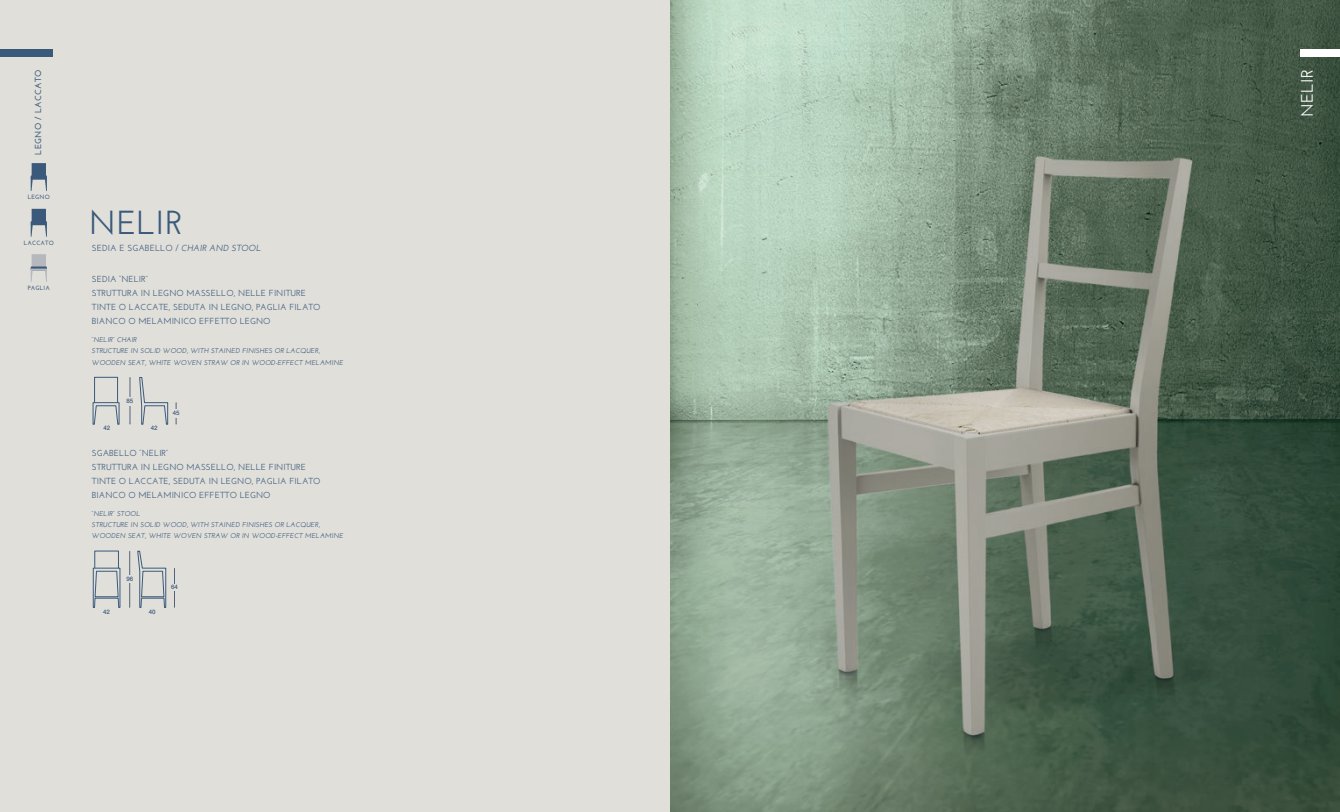
<style>
.page{position:relative;width:1340px;height:812px;background:#fff}
.page>*{position:absolute;margin:0;border:0;box-sizing:border-box;transform-origin:0 0}
.t1{font:600 33.25px "Josefin Sans";letter-spacing:.01em;color:#3b5a7b}
.t2{font:600 16.62px "Josefin Sans";letter-spacing:.015em;color:#fff}
.t3{font:600 8.84px "Josefin Sans";color:#3b5a7b}
.t4{font:600 8.75px/14px "Josefin Sans";color:#3b5a7b}
.t5{font:700 8.75px "Josefin Sans";letter-spacing:.025em;color:#3b5a7b}
.t6{font:italic 600 7px/11.4px "Josefin Sans";color:#3b5a7b}
.t7{font:700 6.12px "Josefin Sans";letter-spacing:.02em;color:#3b5a7b}
.t8{font:500 6.12px "Helvetica Neue";letter-spacing:-.01em;color:#3b5a7b}
.s1{font-style:italic}
</style>
<div class="page">
<div style="left:0;top:0;width:670px;height:811px;background:#e0dfda"></div>
<hr style="left:174px;top:568px;width:1px;height:39px;background:#5e6f8d">
<hr style="left:130px;top:551px;width:1px;height:56px;background:#5e6f8d">
<div style="left:122px;top:575px;width:15px;height:8px;background:#e0dfda"></div>
<div style="left:164px;top:583px;width:21px;height:7px;background:#e0dfda"></div>
<svg style="left:93px;top:550px;width:27px;height:57px"></svg>
<svg style="left:137px;top:550px;width:29px;height:57px"></svg>
<hr style="left:130px;top:377px;width:1px;height:47px;background:#5e6f8d">
<svg style="left:176px;top:402px;width:1px;height:22px"></svg>
<svg style="left:93px;top:376px;width:27px;height:48px"></svg>
<svg style="left:139px;top:377px;width:29px;height:47px"></svg>
<div style="left:120px;top:397px;width:19px;height:8px;background:#e0dfda"></div>
<div style="left:171px;top:409px;width:10px;height:8px;background:#e0dfda"></div>
<svg style="left:31px;top:254px;width:16px;height:28px"></svg>
<svg style="left:31px;top:163px;width:16px;height:28px"></svg>
<svg style="left:31px;top:209px;width:16px;height:27px"></svg>
<img style="left:670px;top:0;width:669px;height:811px">
<div style="left:1300px;top:50px;width:39px;height:7px;background:#fff"></div>
<div style="left:0;top:49px;width:53px;height:8px;background:#3b5a7b"></div>
<p class="t5" style="left:33px;top:155px;width:86px;rotate:-90deg">LEGNO / LACCATO</p>
<p class="t7" style="left:28px;top:193px;width:24px">LEGNO</p>
<p class="t7" style="left:24px;top:239px;width:32px">LACCATO</p>
<p class="t7" style="left:28px;top:284px;width:24px">PAGLIA</p>
<h1 class="t1" style="left:89px;top:202px;width:95px">NELIR</h1>
<p class="t3" style="left:92px;top:242px;width:171px">SEDIA E SGABELLO / <span class="s1">CHAIR AND STOOL</span></p>
<p class="t4" style="left:92px;top:272px;width:230px">SEDIA “NELIR”<br>STRUTTURA IN LEGNO MASSELLO, NELLE FINITURE TINTE O LACCATE, SEDUTA IN LEGNO, PAGLIA FILATO BIANCO O MELAMINICO EFFETTO LEGNO</p>
<p class="t6" style="left:92px;top:333px;width:253px">“NELIR” CHAIR<br>STRUCTURE IN SOLID WOOD, WITH STAINED FINISHES OR LACQUER,<br>WOODEN SEAT, WHITE WOVEN STRAW OR IN WOOD-EFFECT MELAMINE</p>
<p class="t8" style="left:127px;top:397px;width:8px">85</p>
<p class="t8" style="left:103px;top:424px;width:8px">42</p>
<p class="t8" style="left:151px;top:424px;width:8px">42</p>
<p class="t8" style="left:173px;top:409px;width:8px">45</p>
<p class="t4" style="left:92px;top:445px;width:230px">SGABELLO “NELIR”<br>STRUTTURA IN LEGNO MASSELLO, NELLE FINITURE TINTE O LACCATE, SEDUTA IN LEGNO, PAGLIA FILATO BIANCO O MELAMINICO EFFETTO LEGNO</p>
<p class="t6" style="left:92px;top:507px;width:253px">“NELIR” STOOL<br>STRUCTURE IN SOLID WOOD, WITH STAINED FINISHES OR LACQUER,<br>WOODEN SEAT, WHITE WOVEN STRAW OR IN WOOD-EFFECT MELAMINE</p>
<p class="t8" style="left:126px;top:574px;width:8px">96</p>
<p class="t8" style="left:171px;top:582px;width:8px">64</p>
<p class="t8" style="left:103px;top:608px;width:8px">42</p>
<p class="t8" style="left:149px;top:608px;width:8px">40</p>
<h2 class="t2" style="left:1296px;top:117px;width:49px;rotate:-90deg">NELIR</h2>
</div>
